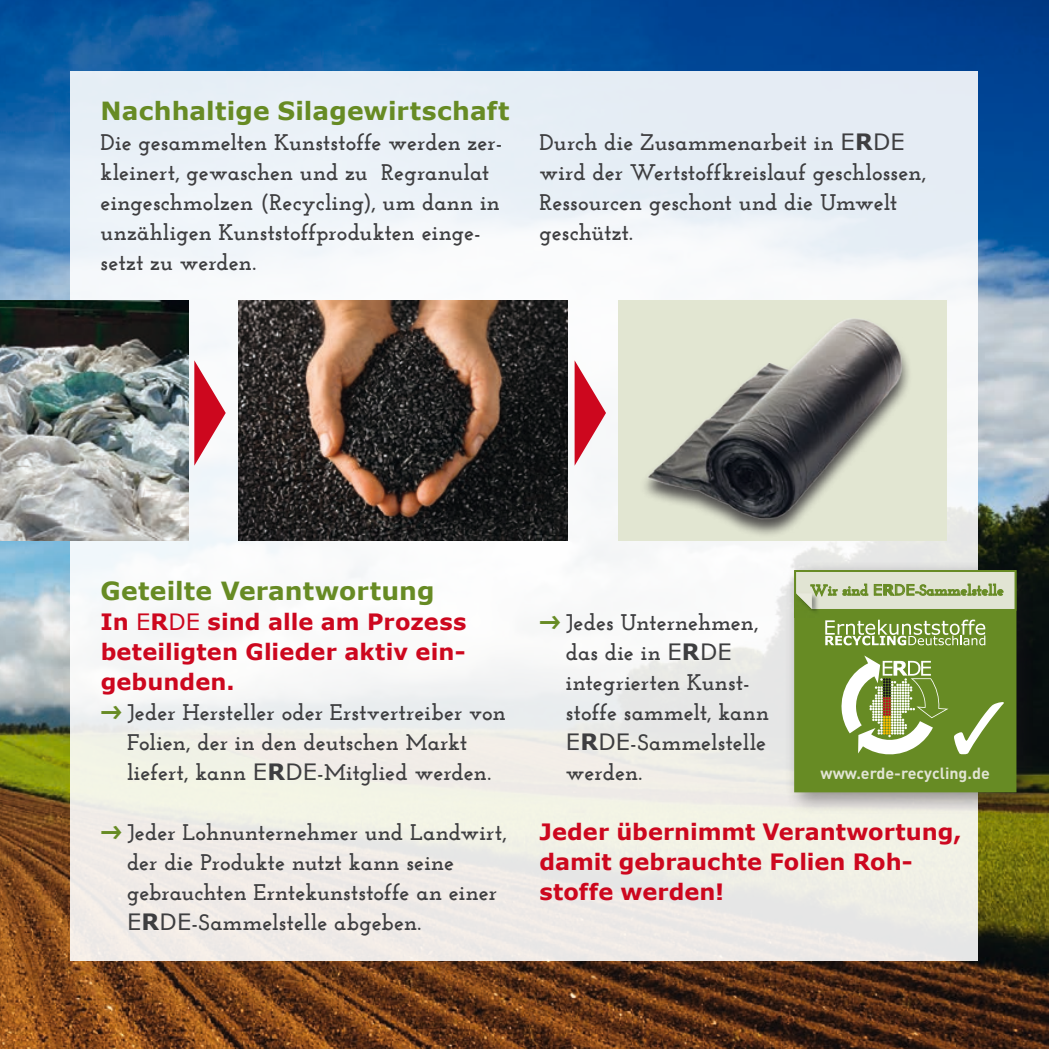
<style>
.page{position:relative;width:1049px;height:1049px;background:#fff}
.page>*{position:absolute;margin:0;border:0;box-sizing:border-box;transform-origin:0 0}
.t1{font:700 25px "Verdana";letter-spacing:.005em;color:#678b24}
.t2{font:700 22.5px/30px "Josefin Slab";color:#3e3e40}
.t3{font:700 22.5px/30px "Verdana";color:#cd071e;text-align:justify}
.t4{font:700 16px "DIN";color:#e1e4d3}
.t5{font:700 14.75px "Josefin Slab";color:#678b24}
.s1{font-family:"Verdana";font-weight:400}
.s2{font-family:"Verdana"}
.s3{font-weight:400}
</style>
<div class="page">
<img style="left:0;top:0;width:1049px;height:1049px">
<div style="left:71px;top:71px;width:907px;height:889px;background:linear-gradient(to right,#f3f4f3,#ecefef)"></div>
<div style="left:784px;top:560px;width:255px;height:255px;background:#1a171c;opacity:.45"></div>
<div style="left:794px;top:645px;width:222px;height:147px;background:#678b24"></div>
<svg style="left:954px;top:702px;width:50px;height:52px"></svg>
<svg style="left:840px;top:655px;width:108px;height:102px"></svg>
<svg style="left:794px;top:570px;width:222px;height:75px;background:#a5b97e"></svg>
<img style="left:239px;top:300px;width:328px;height:240px">
<img style="left:618px;top:300px;width:328px;height:240px">
<img style="left:0;top:300px;width:188px;height:240px">
<svg style="left:101px;top:706px;width:20px;height:13px"></svg>
<svg style="left:101px;top:826px;width:20px;height:13px"></svg>
<svg style="left:540px;top:616px;width:20px;height:13px"></svg>
<svg style="left:194px;top:360px;width:32px;height:106px"></svg>
<div style="left:575px;top:360px;width:31px;height:106px;background:#f6f8fa"></div>
<p class="t1" style="left:101px;top:93px;width:410px">Nachhaltige Silagewirtschaft</p>
<p class="t2" style="left:101px;top:127px;width:403px">Die gesammelten Kunststoffe werden zer&shy;kleinert, gewaschen und zu Regranulat eingeschmolzen (Recycling), um dann in unzähligen Kunststoffprodukten einge&shy;setzt zu werden.</p>
<p class="t2" style="left:539px;top:127px;width:388px">Durch die Zusammenarbeit in <span class="s1">E</span><span class="s2">R</span><span class="s1">DE </span>wird der Wertstoffkreislauf geschlossen,<br>Ressourcen geschont und die Umwelt geschützt.</p>
<p class="t1" style="left:101px;top:573px;width:335px">Geteilte Verantwortung</p>
<p class="t5" style="left:810px;top:581px;width:195px">Wir sind <span class="s1">E</span><span class="s2">R</span><span class="s1">DE</span>-Sammelstelle</p>
<p class="t3" style="left:101px;top:606px;width:367px">In <span class="s3">E</span>R<span class="s3">DE</span> sind alle am Prozess beteiligten Glieder aktiv ein&shy;gebunden.</p>
<p class="t2" style="left:127px;top:697px;width:380px">Jeder Hersteller oder Erstvertreiber von<br>Folien, der in den deutschen Markt liefert, kann <span class="s1">E</span><span class="s2">R</span><span class="s1">DE</span>-Mitglied werden.</p>
<p class="t2" style="left:127px;top:817px;width:381px">Jeder Lohnunternehmer und Landwirt, der die Produkte nutzt kann seine gebrauchten Erntekunststoffe an einer <span class="s1">E</span><span class="s2">R</span><span class="s1">DE</span>-Sammelstelle abgeben.</p>
<p class="t2" style="left:566px;top:607px;width:205px">Jedes Unternehmen, das die in <span class="s1">E</span><span class="s2">R</span><span class="s1">DE </span>integrierten Kunst&shy;stoffe sammelt, kann<br><span class="s1">E</span><span class="s2">R</span><span class="s1">DE</span>-Sammelstelle werden.</p>
<p class="t4" style="left:820px;top:763px;width:171px">www.erde-recycling.de</p>
<p class="t3" style="left:539px;top:816px;width:423px;text-align:left">Jeder übernimmt Verantwortung, damit gebrauchte Folien Roh&shy;stoffe werden!</p>
</div>
